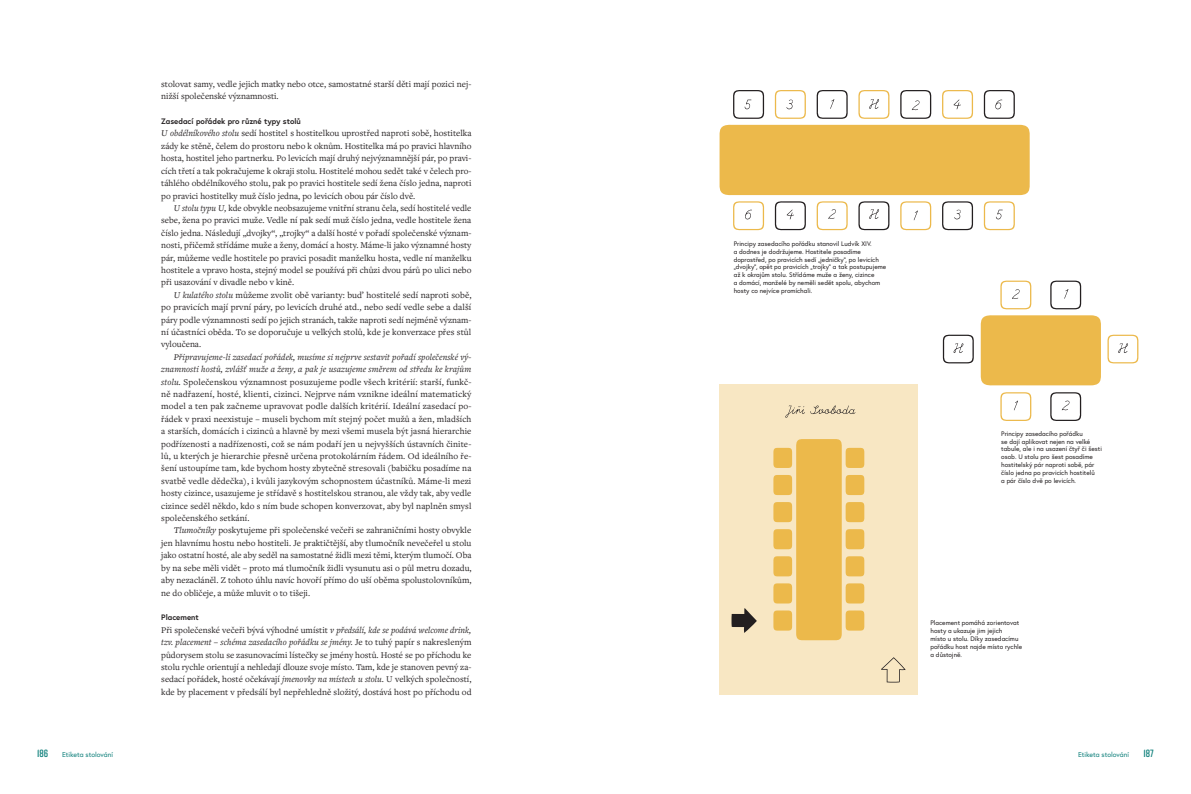
<style>
.page{position:relative;width:1191px;height:794px;background:#fff}
.page>*{position:absolute;margin:0;border:0;box-sizing:border-box;transform-origin:0 0}
.PAGINA{font:600 10.5px "Rift";color:#0d7f7a}
.TXT{font:9.19px/12.4px "Freight Text Pro";color:#231f20;text-align:justify}
.TXT_první{font:9.19px/12.4px "Freight Text Pro";color:#231f20;text-align:justify}
.MEZIT{font:700 7.88px "Europa";color:#231f20}
.Zápatí{font:7px "Europa";color:#0d7f7a}
.POPISEK_MAIN{font:6.56px/7.9px "Europa";color:#231f20}
.s1{font-style:italic}
</style>
<div class="page">
<div style="left:719px;top:384px;width:199px;height:310px;background:#f8e7c3"></div>
<div style="left:980px;top:315px;width:121px;height:70px;background:#ecb94b"></div>
<svg style="left:1050px;top:280px;width:31px;height:29px"></svg>
<svg style="left:1000px;top:392px;width:31px;height:29px"></svg>
<svg style="left:942px;top:335px;width:31px;height:28px"></svg>
<svg style="left:1107px;top:335px;width:31px;height:28px"></svg>
<svg style="left:1000px;top:280px;width:31px;height:29px"></svg>
<svg style="left:1050px;top:392px;width:31px;height:29px"></svg>
<svg style="left:773px;top:439px;width:91px;height:201px"></svg>
<svg style="left:881px;top:657px;width:24px;height:25px"></svg>
<svg style="left:731px;top:608px;width:26px;height:25px"></svg>
<svg style="left:785px;top:405px;width:70px;height:13px"></svg>
<div style="left:719px;top:125px;width:310px;height:70px;background:#ecb94b"></div>
<svg style="left:816px;top:90px;width:31px;height:29px"></svg>
<svg style="left:858px;top:90px;width:31px;height:29px"></svg>
<svg style="left:900px;top:90px;width:31px;height:29px"></svg>
<svg style="left:775px;top:90px;width:31px;height:29px"></svg>
<svg style="left:942px;top:90px;width:31px;height:29px"></svg>
<svg style="left:983px;top:90px;width:32px;height:29px"></svg>
<svg style="left:733px;top:90px;width:31px;height:29px"></svg>
<svg style="left:816px;top:201px;width:31px;height:29px"></svg>
<svg style="left:858px;top:201px;width:31px;height:29px"></svg>
<svg style="left:900px;top:201px;width:31px;height:29px"></svg>
<svg style="left:775px;top:201px;width:31px;height:29px"></svg>
<svg style="left:942px;top:201px;width:31px;height:29px"></svg>
<svg style="left:983px;top:201px;width:32px;height:29px"></svg>
<svg style="left:733px;top:201px;width:31px;height:29px"></svg>
<p class="TXT" style="left:161px;top:77px;width:312px">stolovat samy, vedle jejich matky nebo otce, samostatné starší děti mají pozici nej&shy;nižší společenské významnosti.</p>
<p class="MEZIT" style="left:161px;top:116px;width:141px">Zasedací pořádek pro různé typy stolů</p>
<p class="TXT_první" style="left:161px;top:127px;width:312px"><span class="s1">U obdélníkového stolu</span> sedí hostitel s hostitelkou uprostřed naproti sobě, hostitelka zády ke stěně, čelem do prostoru nebo k oknům. Hostitelka má po pravici hlavního hosta, hostitel jeho partnerku. Po levicích mají druhý nejvýznamnější pár, po pravi&shy;cích třetí a tak pokračujeme k okraji stolu. Hostitelé mohou sedět také v čelech pro&shy;táhlého obdélníkového stolu, pak po pravici hostitele sedí žena číslo jedna, naproti po pravici hostitelky muž číslo jedna, po levicích obou pár číslo dvě.</p>
<p class="TXT" style="left:161px;top:201px;width:312px;text-indent:12px"><span class="s1">U stolu typu U,</span> kde obvykle neobsazujeme vnitřní stranu čela, sedí hostitelé vedle sebe, žena po pravici muže. Vedle ní pak sedí muž číslo jedna, vedle hostitele žena číslo jedna. Následují „dvojky“, „trojky“ a další hosté v pořadí společenské význam&shy;nosti, přičemž střídáme muže a ženy, domácí a hosty. Máme-li jako významné hosty pár, můžeme vedle hostitele po pravici posadit manželku hosta, vedle ní manželku hostitele a vpravo hosta, stejný model se používá při chůzi dvou párů po ulici nebo při usazování v divadle nebo v kině.</p>
<p class="TXT" style="left:161px;top:288px;width:312px;text-indent:12px"><span class="s1">U kulatého stolu</span> můžeme zvolit obě varianty: buď hostitelé sedí naproti sobě, po pravicích mají první páry, po levicích druhé atd., nebo sedí vedle sebe a další páry podle významnosti sedí po jejich stranách, takže naproti sedí nejméně význam&shy;ní účastníci oběda. To se doporučuje u velkých stolů, kde je konverzace přes stůl vyloučena.</p>
<p class="TXT" style="left:161px;top:350px;width:312px;text-indent:12px"><span class="s1">Připravujeme-li zasedací pořádek, musíme si nejprve sestavit pořadí společenské vý&shy;znamnosti hostů, zvlášť muže a ženy, a pak je usazujeme směrem od středu ke krajům stolu.</span> Společenskou významnost posuzujeme podle všech kritérií: starší, funkč&shy;ně nadřazení, hosté, klienti, cizinci. Nejprve nám vznikne ideální matematický model a ten pak začneme upravovat podle dalších kritérií. Ideální zasedací po&shy;řádek v praxi neexistuje – museli bychom mít stejný počet mužů a žen, mladších a starších, domácích i cizinců a hlavně by mezi všemi musela být jasná hierarchie podřízenosti a nadřízenosti, což se nám podaří jen u nejvyšších ústavních činite&shy;lů, u kterých je hierarchie přesně určena protokolárním řádem. Od ideálního ře&shy;šení ustoupíme tam, kde bychom hosty zbytečně stresovali (babičku posadíme na svatbě vedle dědečka), i kvůli jazykovým schopnostem účastníků. Máme-li mezi hosty cizince, usazujeme je střídavě s hostitelskou stranou, ale vždy tak, aby vedle cizince seděl někdo, kdo s ním bude schopen konverzovat, aby byl naplněn smysl společenského setkání.</p>
<p class="TXT" style="left:161px;top:524px;width:312px;text-indent:12px"><span class="s1">Tlumočníky</span> poskytujeme při společenské večeři se zahraničními hosty obvykle jen hlavnímu hostu nebo hostiteli. Je praktičtější, aby tlumočník nevečeřel u stolu jako ostatní hosté, ale aby seděl na samostatné židli mezi těmi, kterým tlumočí. Oba by na sebe měli vidět – proto má tlumočník židli vysunutu asi o půl metru dozadu, aby nezacláněl. Z tohoto úhlu navíc hovoří přímo do uší oběma spolustolovníkům, ne do obličeje, a může mluvit o to tišeji.</p>
<p class="MEZIT" style="left:161px;top:612px;width:39px">Placement</p>
<p class="TXT_první" style="left:161px;top:623px;width:312px">Při společenské večeři bývá výhodné umístit <span class="s1">v předsálí, kde se podává welcome drink, tzv. placement – schéma zasedacího pořádku se jmény.</span> Je to tuhý papír s nakresleným půdorysem stolu se zasunovacími lístečky se jmény hostů. Hosté se po příchodu ke stolu rychle orientují a nehledají dlouze svoje místo. Tam, kde je stanoven pevný za&shy;sedací pořádek, hosté očekávají <span class="s1">jmenovky na místech u stolu</span>. U velkých společností, kde by placement v předsálí byl nepřehledně složitý, dostává host po příchodu od</p>
<p class="POPISEK_MAIN" style="left:930px;top:619px;width:93px">Placement pomáhá zorientovat hosty a ukazuje jim jejich<br>místo u stolu. Díky zasedacímu pořádku host najde místo rychle a důstojně.</p>
<p class="POPISEK_MAIN" style="left:733px;top:239px;width:154px">Principy zasedacího pořádku stanovil Ludvík XIV.<br>a dodnes je dodržujeme. Hostitele posadíme doprostřed, po pravicích sedí „jedničky“, po levicích „dvojky“, opět po pravicích „trojky“ a tak postupujeme až k okrajům stolu. Střídáme muže a ženy, cizince<br>a domácí, manželé by neměli sedět spolu, abychom hosty co nejvíce promíchali.</p>
<p class="POPISEK_MAIN" style="left:1001px;top:429px;width:102px">Principy zasedacího pořádku<br>se dají aplikovat nejen na velké tabule, ale i na usazení čtyř či šesti osob. U stolu pro šest posadíme hostitelský pár naproti sobě, pár číslo jedna po pravicích hostitelů<br>a pár číslo dvě po levicích.</p>
<p class="PAGINA" style="left:37px;top:745px;width:13px">186</p>
<p class="Zápatí" style="left:62px;top:750px;width:52px">Etiketa stolování</p>
<p class="Zápatí" style="left:1078px;top:750px;width:52px">Etiketa stolování</p>
<p class="PAGINA" style="left:1143px;top:745px;width:12px">187</p>
</div>
